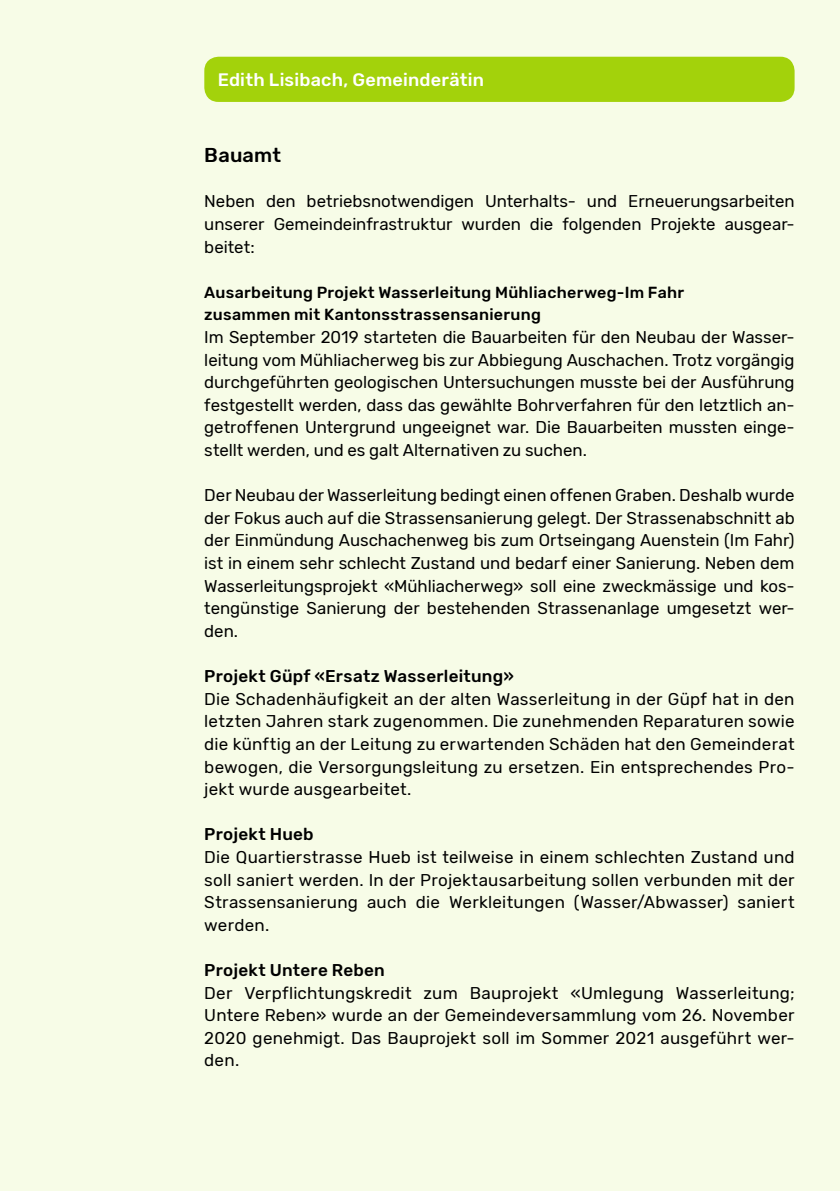
<style>
.page{position:relative;width:840px;height:1191px;background:#fff}
.page>*{position:absolute;margin:0;border:0;box-sizing:border-box;transform-origin:0 0}
.t1{font:500 20px "Rubik";letter-spacing:.01em;color:#000}
.t2{font:500 18px "Rubik";letter-spacing:.01em;color:#fff}
.t3{font:17px/22.6px "Rubik";letter-spacing:.01em;color:#000;text-align:justify}
.t4{font:500 17px "Rubik";letter-spacing:.015em;color:#000}
.t5{font:500 16px/22.6px "Rubik";letter-spacing:.015em;color:#000}
</style>
<div class="page">
<div style="left:0;top:0;width:839px;height:1191px;background:#f7fce7"></div>
<div style="left:204px;top:57px;width:590px;height:45px;background:#a3d20b;border-radius:14px"></div>
<p class="t2" style="left:217px;top:70px;width:268px">Edith Lisibach, Gemeinderätin</p>
<p class="t1" style="left:204px;top:144px;width:78px">Bauamt</p>
<p class="t3" style="left:204px;top:191px;width:591px">Neben den betriebsnotwendigen Unterhalts- und Erneuerungsarbeiten unserer Gemeindeinfrastruktur wurden die folgenden Projekte ausgear&shy;beitet:</p>
<p class="t5" style="left:204px;top:281px;width:481px">Ausarbeitung Projekt Wasserleitung Mühliacherweg-Im Fahr zusammen mit Kantonsstrassensanierung</p>
<p class="t3" style="left:204px;top:326px;width:591px">Im September 2019 starteten die Bauarbeiten für den Neubau der Wasser&shy;leitung vom Mühliacherweg bis zur Abbiegung Auschachen. Trotz vorgängig durchgeführten geologischen Untersuchungen musste bei der Ausführung festgestellt werden, dass das gewählte Bohrverfahren für den letztlich an&shy;getroffenen Untergrund ungeeignet war. Die Bauarbeiten mussten einge&shy;stellt werden, und es galt Alternativen zu suchen.</p>
<p class="t3" style="left:204px;top:484px;width:591px">Der Neubau der Wasserleitung bedingt einen offenen Graben. Deshalb wurde der Fokus auch auf die Strassensanierung gelegt. Der Strassenabschnitt ab der Einmündung Auschachenweg bis zum Ortseingang Auenstein (Im Fahr) ist in einem sehr schlecht Zustand und bedarf einer Sanierung. Neben dem Wasserleitungsprojekt «Mühliacherweg» soll eine zweckmässige und kos&shy;tengünstige Sanierung der bestehenden Strassenanlage umgesetzt wer&shy;den.</p>
<p class="t4" style="left:204px;top:666px;width:311px">Projekt Güpf «Ersatz Wasserleitung»</p>
<p class="t3" style="left:204px;top:688px;width:591px">Die Schadenhäufigkeit an der alten Wasserleitung in der Güpf hat in den letzten Jahren stark zugenommen. Die zunehmenden Reparaturen sowie die künftig an der Leitung zu erwartenden Schäden hat den Gemeinderat bewogen, die Versorgungsleitung zu ersetzen. Ein entsprechendes Pro&shy;jekt wurde ausgearbeitet.</p>
<p class="t4" style="left:204px;top:824px;width:111px">Projekt Hueb</p>
<p class="t3" style="left:204px;top:846px;width:591px">Die Quartierstrasse Hueb ist teilweise in einem schlechten Zustand und soll saniert werden. In der Projektausarbeitung sollen verbunden mit der Strassensanierung auch die Werkleitungen (Wasser/Abwasser) saniert werden.</p>
<p class="t4" style="left:204px;top:960px;width:182px">Projekt Untere Reben</p>
<p class="t3" style="left:204px;top:982px;width:591px">Der Verpflichtungskredit zum Bauprojekt «Umlegung Wasserleitung; Untere Reben» wurde an der Gemeindeversammlung vom 26. November 2020 genehmigt. Das Bauprojekt soll im Sommer 2021 ausgeführt wer&shy;den.</p>
</div>
